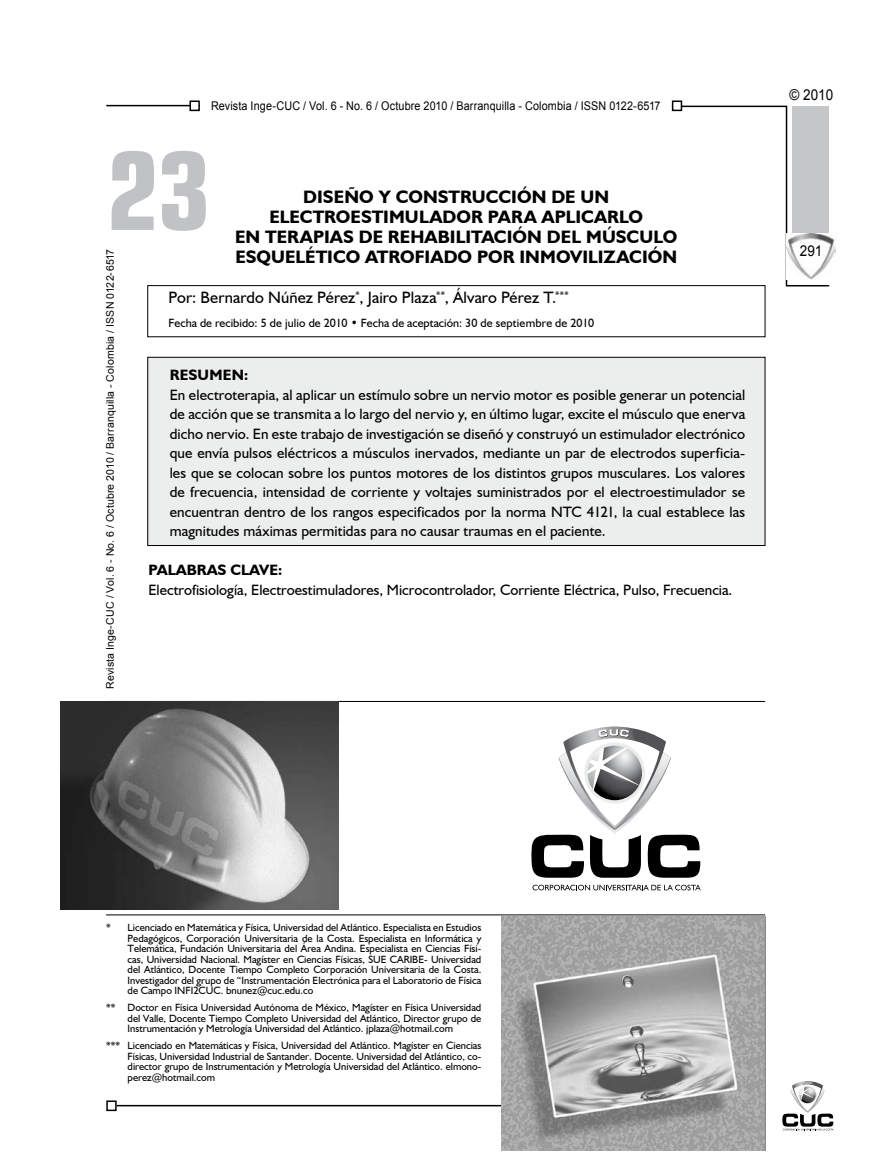
<style>
.page{position:relative;width:893px;height:1170px;background:#fff}
.page>*{position:absolute;margin:0;border:0;box-sizing:border-box;transform-origin:0 0}
.t1{font:700 condensed 108px "Eurostile LT Std";color:#c0c2c3}
.t2{font:700 18px/20px "Humanist 521 BT";letter-spacing:.005em;color:#000;text-align:center}
.t3{font:16.5px "Humanist 521 BT";letter-spacing:.005em;color:#000}
.t4{font:15px/19.5px "Humanist 521 BT";color:#000;text-align:justify}
.t5{font:700 15px "Humanist 521 BT";color:#000}
.t6{font:15px "Arial";color:#000;scale:.9 1}
.t7{font:12px "Arial";letter-spacing:.01em;color:#000;scale:.9 1}
.t8{font:12px "Humanist 521 BT";color:#000}
.t9{font:10.5px/10.5px "Humanist 521 BT";color:#000;text-align:justify}
.t10{font:10.5px "Arial";letter-spacing:.015em;color:#000}
</style>
<div class="page">
<svg style="left:782px;top:1081px;width:51px;height:49px"></svg>
<hr style="left:117px;top:1104px;width:648px;height:2px;background:#000">
<div style="left:106px;top:1100px;width:11px;height:10px;border:2px solid #000"></div>
<hr style="left:106px;top:105px;width:94px;height:1px;background:#000">
<div style="left:190px;top:101px;width:9px;height:9px;background:#fff"></div>
<div style="left:189px;top:100px;width:11px;height:11px;border:2px solid #000"></div>
<svg style="left:671px;top:105px;width:159px;height:182px"></svg>
<div style="left:673px;top:101px;width:8px;height:9px;background:#fff"></div>
<div style="left:672px;top:100px;width:10px;height:11px;border:2px solid #000"></div>
<img style="left:787px;top:233px;width:48px;height:47px">
<div style="left:148px;top:357px;width:617px;height:188px;background:#eceded"></div>
<div style="left:147px;top:357px;width:618px;height:189px;border:1px solid #000"></div>
<hr style="left:106px;top:914px;width:659px;height:1px;background:#000">
<hr style="left:106px;top:701px;width:659px;height:1px;background:#000">
<svg style="left:531px;top:726px;width:169px;height:151px"></svg>
<svg style="left:532px;top:884px;width:169px;height:6px"></svg>
<div style="left:147px;top:285px;width:618px;height:52px;border:1px solid #000"></div>
<img style="left:61px;top:701px;width:277px;height:208px">
<img style="left:501px;top:916px;width:264px;height:234px">
<p class="t7" style="left:211px;top:97px;width:501px">Revista Inge-CUC / Vol. 6 - No. 6 / Octubre 2010 / Barranquilla - Colombia / ISSN 0122-6517</p>
<h1 class="t1" style="left:106px;top:126px;width:107px">23</h1>
<h2 class="t2" style="left:235px;top:187px;width:444px">DISEÑO Y CONSTRUCCIÓN DE UN ELECTROESTIMULADOR PARA APLICARLO<br>EN TERAPIAS DE REHABILITACIÓN DEL MÚSCULO ESQUELÉTICO ATROFIADO POR INMOVILIZACIÓN</h2>
<p class="t10" style="left:103px;top:688px;width:441px;rotate:-90deg">Revista Inge-CUC / Vol. 6 - No. 6 / Octubre 2010 / Barranquilla - Colombia / ISSN 0122-6517</p>
<h3 class="t3" style="left:169px;top:287px;width:402px">Por: Bernardo Núñez Pérez<sup>*</sup>, Jairo Plaza<sup>**</sup>, Álvaro Pérez T.<sup>***</sup></h3>
<p class="t8" style="left:169px;top:316px;width:427px">Fecha de recibido: 5 de julio de 2010 • Fecha de aceptación: 30 de septiembre de 2010</p>
<h3 class="t5" style="left:170px;top:365px;width:22px">RESUMEN</h3>
<h3 class="t5" style="left:244px;top:365px;width:6px">:</h3>
<p class="t4" style="left:170px;top:384px;width:577px">En electroterapia, al aplicar un estímulo sobre un nervio motor es posible generar un potencial de acción que se transmita a lo largo del nervio y, en último lugar, excite el músculo que enerva dicho nervio. En este trabajo de investigación se diseñó y construyó un estimulador electrónico que envía pulsos eléctricos a músculos inervados, mediante un par de electrodos superficia&shy;les que se colocan sobre los puntos motores de los distintos grupos musculares. Los valores de frecuencia, intensidad de corriente y voltajes suministrados por el electroestimulador se encuentran dentro de los rangos especificados por la norma NTC 4121, la cual establece las magnitudes máximas permitidas para no causar traumas en el paciente.</p>
<h3 class="t5" style="left:148px;top:560px;width:20px">PALABRAS</h3>
<h3 class="t5" style="left:231px;top:560px;width:11px">CLAVE</h3>
<h3 class="t5" style="left:278px;top:560px;width:6px">:</h3>
<h3 class="t4" style="left:148px;top:579px;width:585px">Electrofisiología, Electroestimuladores, Microcontrolador, Corriente Eléctrica, Pulso, Frecuencia.</h3>
<h3 class="t6" style="left:789px;top:85px;width:50px">© 2010</h3>
<h3 class="t6" style="left:800px;top:240px;width:27px">291</h3>
<p class="t9" style="left:128px;top:922px;width:355px;text-indent:-21px">* Licenciado en Matemática y Física, Universidad del Atlántico. Especialista en Estudios Pedagógicos, Corporación Universitaria de la Costa. Especialista en Informática y Telemática, Fundación Universitaria del Área Andina. Especialista en Ciencias Físi&shy;cas, Universidad Nacional. Magíster en Ciencias Físicas, SUE CARIBE- Universidad del Atlántico, Docente Tiempo Completo Corporación Universitaria de la Costa.<br>Investigador del grupo de “Instrumentación Electrónica para el Laboratorio de Física de Campo INFI2CUC. bnunez@cuc.edu.co</p>
<p class="t9" style="left:128px;top:1002px;width:355px;text-indent:-21px">** Doctor en Física Universidad Autónoma de México, Magíster en Física Universidad del Valle, Docente Tiempo Completo Universidad del Atlántico, Director grupo de Instrumentación y Metrología Universidad del Atlántico. jplaza@hotmail.com</p>
<p class="t9" style="left:128px;top:1040px;width:355px;text-indent:-21px">*** Licenciado en Matemáticas y Física, Universidad del Atlántico. Magíster en Ciencias Físicas, Universidad Industrial de Santander. Docente. Universidad del Atlántico, co&shy;director grupo de Instrumentación y Metrología Universidad del Atlántico. elmono&shy;perez@hotmail.com</p>
</div>
